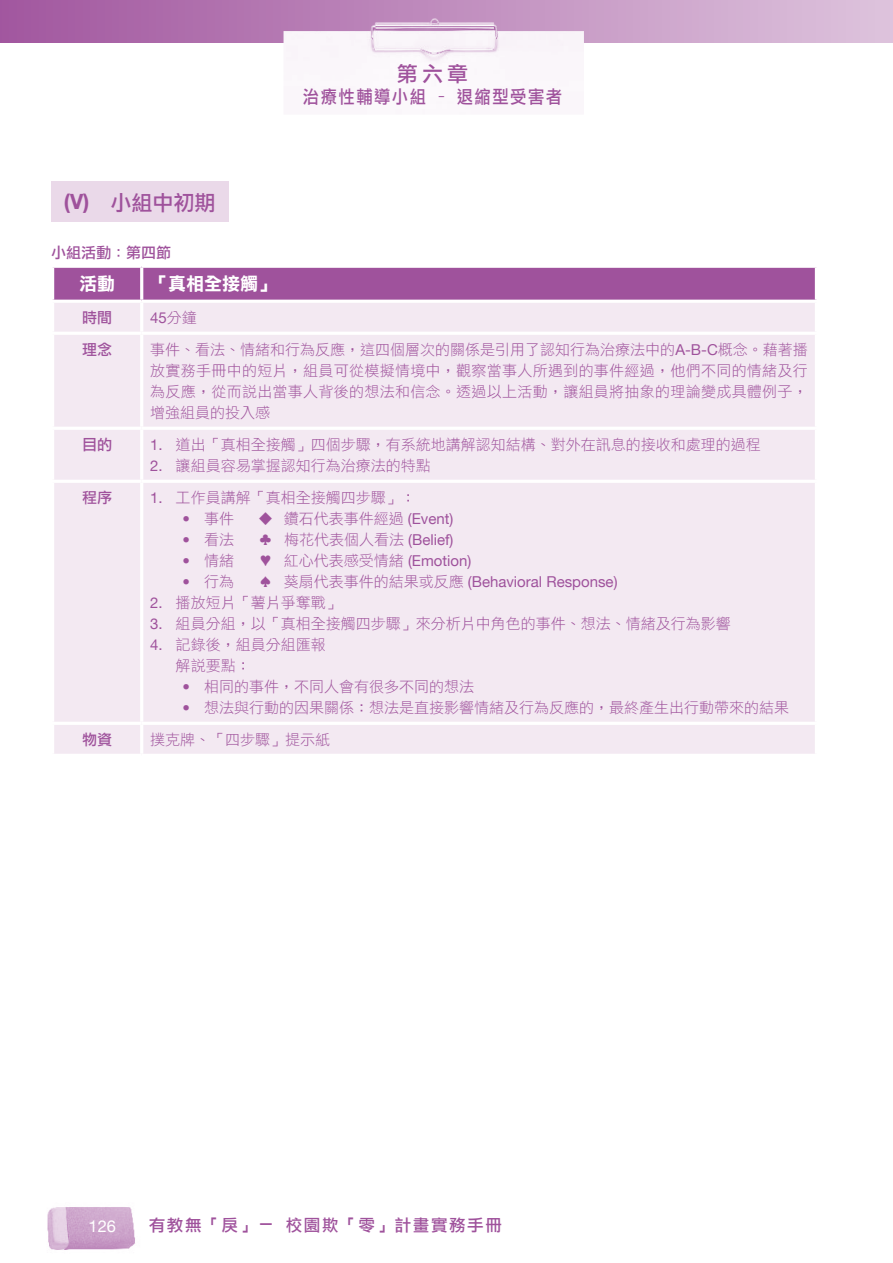
<style>
.page{position:relative;width:893px;height:1263px;background:#fff}
.page>*{position:absolute;margin:0;border:0;box-sizing:border-box;transform-origin:0 0}
.t1{font:21px "DF Li Hei Md WIN BF";color:#9f529c}
.t2{font:18px "DF Li Hei Md WIN BF";letter-spacing:.1em;color:#9f529c;scale:.9 1}
.t3{font:18px "DF Li Hei Bd WIN BF";color:#fff}
.t4{font:16.5px "DF Li Hei Md WIN BF";letter-spacing:.1em;color:#9f529c}
.t5{font:16.5px "Helvetica Neue LT";color:#fff}
.t6{font:15px/21px "DF Li Hei Lt WIN BF";color:#9f529c;text-align:justify}
.t7{font:15px "Helvetica Neue LT";color:#9f529c}
.t8{font:15px "DF Li Hei Md WIN BF";color:#9f529c}
.s1{font-family:"Helvetica Neue LT";font-weight:700}
.s2{font-family:"DF Li Hei Lt WIN BF"}
.s3{font-family:"Helvetica Neue LT"}
.s4{font-family:"Arial Unicode MS"}
</style>
<div class="page">
<div style="left:0;top:0;width:893px;height:43px;background:linear-gradient(to right,#a2579f,#dec3dd)"></div>
<img style="left:47px;top:1207px;width:88px;height:43px">
<img style="left:284px;top:6px;width:300px;height:99px">
<hr style="left:892px;top:0;width:1px;height:43px;background:#dec3dd">
<div style="left:51px;top:181px;width:177px;height:41px;background:#ead9e9"></div>
<div style="left:54px;top:268px;width:761px;height:32px;background:#9f529c"></div>
<div style="left:54px;top:303px;width:761px;height:451px;background:#f3e9f2"></div>
<hr style="left:140px;top:268px;width:3px;height:32px;background:#fff">
<hr style="left:140px;top:303px;width:3px;height:29px;background:#fff">
<hr style="left:51px;top:332px;width:91px;height:3px;background:#fff">
<hr style="left:142px;top:332px;width:676px;height:3px;background:#fff">
<hr style="left:140px;top:335px;width:3px;height:92px;background:#fff">
<hr style="left:51px;top:427px;width:91px;height:3px;background:#fff">
<hr style="left:142px;top:427px;width:676px;height:3px;background:#fff">
<hr style="left:140px;top:430px;width:3px;height:50px;background:#fff">
<hr style="left:51px;top:480px;width:91px;height:3px;background:#fff">
<hr style="left:142px;top:480px;width:676px;height:3px;background:#fff">
<hr style="left:140px;top:483px;width:3px;height:239px;background:#fff">
<hr style="left:51px;top:722px;width:91px;height:3px;background:#fff">
<hr style="left:142px;top:722px;width:676px;height:3px;background:#fff">
<hr style="left:140px;top:725px;width:3px;height:29px;background:#fff">
<p class="t1" style="left:397px;top:63px;width:73px">第六章</p>
<p class="t2" style="left:303px;top:88px;width:290px">治療性輔導小組 - 退縮型受害者</p>
<p class="t1" style="left:64px;top:193px;width:153px"><span class="s1">(V)</span> 小組中初期</p>
<p class="t8" style="left:51px;top:245px;width:121px">小組活動：第四節</p>
<p class="t3" style="left:79px;top:275px;width:37px">活動</p>
<p class="t3" style="left:150px;top:275px;width:128px">「真相全接觸」</p>
<p class="t8" style="left:82px;top:310px;width:31px">時間</p>
<p class="t7" style="left:150px;top:308px;width:48px">45<span class="s2">分鐘</span></p>
<p class="t8" style="left:82px;top:342px;width:31px">理念</p>
<p class="t6" style="left:150px;top:339px;width:659px">事件、看法、情緒和行為反應，這四個層次的關係是引用了認知行為治療法中的<span class="s3">A-B-C</span>概念。藉著播放實務手冊中的短片，組員可從模擬情境中，觀察當事人所遇到的事件經過，他們不同的情緒及行為反應，從而說出當事人背後的想法和信念。透過以上活動，讓組員將抽象的理論變成具體例子，增強組員的投入感</p>
<p class="t8" style="left:82px;top:437px;width:31px">目的</p>
<p class="t6" style="left:150px;top:434px;width:612px"><span class="s3">1.</span> 道出「真相全接觸」四個步驟，有系統地講解認知結構、對外在訊息的接收和處理的過程</p>
<p class="t6" style="left:150px;top:455px;width:282px"><span class="s3">2.</span> 讓組員容易掌握認知行為治療法的特點</p>
<p class="t8" style="left:82px;top:490px;width:31px">程序</p>
<p class="t6" style="left:150px;top:487px;width:267px"><span class="s3">1.</span> 工作員講解「真相全接觸四步驟」：</p>
<p class="t6" style="left:183px;top:508px;width:53px"><span class="s3">•</span> 事件</p>
<p class="t6" style="left:258px;top:508px;width:197px">◆ 鑽石代表事件經過 <span class="s3">(Event)</span></p>
<p class="t6" style="left:183px;top:529px;width:53px"><span class="s3">•</span> 看法</p>
<p class="t6" style="left:259px;top:529px;width:195px"><span class="s4">♣</span> 梅花代表個人看法 <span class="s3">(Belief)</span></p>
<p class="t6" style="left:183px;top:550px;width:53px"><span class="s3">•</span> 情緒</p>
<p class="t7" style="left:260px;top:551px;width:213px"><span class="s4">♥</span> <span class="s2">紅心代表感受情緒</span> (Emotion)</p>
<p class="t6" style="left:183px;top:571px;width:53px"><span class="s3">•</span> 行為</p>
<p class="t7" style="left:260px;top:572px;width:359px"><span class="s4">♠</span> <span class="s2">葵扇代表事件的結果或反應</span> (Behavioral Response)</p>
<p class="t6" style="left:150px;top:592px;width:192px"><span class="s3">2.</span> 播放短片「薯片爭奪戰」</p>
<p class="t6" style="left:150px;top:613px;width:582px"><span class="s3">3.</span> 組員分組，以「真相全接觸四步驟」來分析片中角色的事件、想法、情緒及行為影響</p>
<p class="t6" style="left:176px;top:634px;width:152px;text-indent:-25px"><span class="s3">4.</span> 記錄後，組員分組匯報解說要點：</p>
<p class="t6" style="left:183px;top:676px;width:293px"><span class="s3">•</span> 相同的事件，不同人會有很多不同的想法</p>
<p class="t6" style="left:183px;top:697px;width:608px"><span class="s3">•</span> 想法與行動的因果關係：想法是直接影響情緒及行為反應的，最終產生出行動帶來的結果</p>
<p class="t8" style="left:82px;top:732px;width:31px">物資</p>
<p class="t6" style="left:150px;top:729px;width:181px">撲克牌、「四步驟」提示紙</p>
<p class="t5" style="left:89px;top:1216px;width:29px">126</p>
<p class="t4" style="left:149px;top:1217px;width:355px">有教無「戾」－ 校園欺「零」計畫實務手冊</p>
</div>
